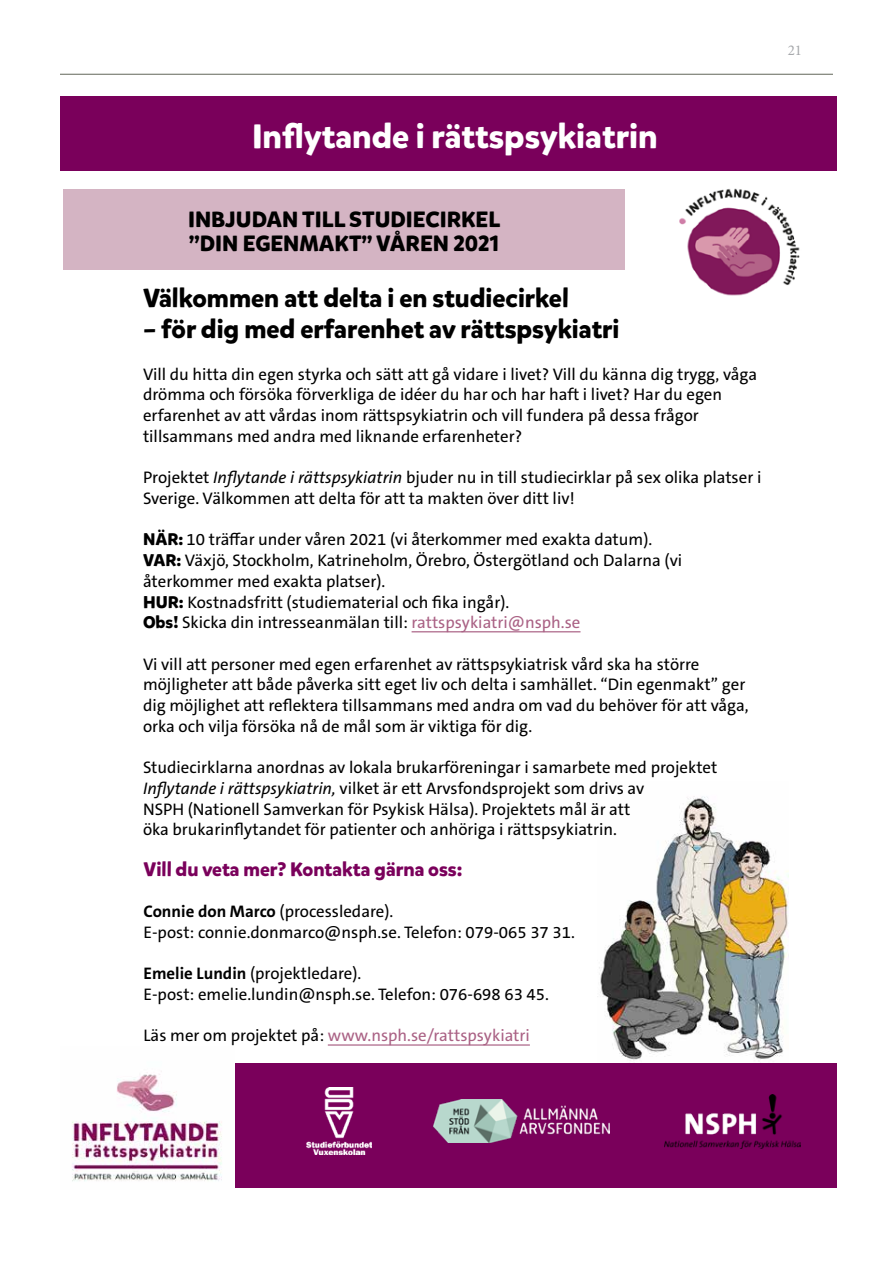
<style>
.page{position:relative;width:893px;height:1263px;background:#fff}
.page>*{position:absolute;margin:0;border:0;box-sizing:border-box;transform-origin:0 0}
.t1{font:700 33.6px "Mikado";color:#fff}
.t2{font:700 25.95px "Mikado";color:#000}
.t3{font:700 22.05px/23.2px "Mikado";color:#000}
.t4{font:700 19.35px "Mikado";color:#7a005b}
.t5{font:16.8px/20.7px "The Sans C5";color:#000}
.t6{font:16.8px "The Sans C5";color:#aa6285}
.t7{font:15px "Minion Pro";color:#a7a9ac}
.s1{font-style:italic}
.s2{font-family:"Mikado";font-weight:700}
.s3{color:#aa6285}
.s4{font-weight:700}
.s5{color:#000}
</style>
<div class="page">
<hr style="left:60px;top:74px;width:773px;height:1px;background:#73776c">
<img style="left:597px;top:796px;width:191px;height:265px">
<div style="left:60px;top:96px;width:776px;height:75px;background:#7a005b"></div>
<div style="left:63px;top:1063px;width:773px;height:124px;background:#7a005b"></div>
<img style="left:63px;top:1063px;width:171px;height:124px">
<hr style="left:328px;top:1044px;width:202px;height:1px;background:#aa6285">
<img style="left:434px;top:1100px;width:175px;height:42px">
<img style="left:306px;top:1087px;width:66px;height:68px">
<img style="left:665px;top:1094px;width:135px;height:54px">
<img style="left:679px;top:188px;width:121px;height:108px">
<hr style="left:412px;top:631px;width:168px;height:1px;background:#aa6285">
<div style="left:63px;top:189px;width:562px;height:80px;background:#d4b4c3"></div>
<h1 class="t1" style="left:252px;top:115px;width:407px">Inflytande i rättspsykiatrin</h1>
<h3 class="t3" style="left:188px;top:209px;width:314px">INBJUDAN TILL STUDIECIRKEL ”DIN EGENMAKT” VÅREN 2021</h3>
<h2 class="t2" style="left:143px;top:282px;width:427px">Välkommen att delta i en studiecirkel</h2>
<h2 class="t2" style="left:143px;top:313px;width:478px">– för dig med erfarenhet av rättspsykiatri</h2>
<p class="t5" style="left:143px;top:364px;width:616px">Vill du hitta din egen styrka och sätt att gå vidare i livet? Vill du känna dig trygg, våga drömma och försöka förverkliga de idéer du har och har haft i livet? Har du egen erfarenhet av att vårdas inom rättspsykiatrin och vill fundera på dessa frågor tillsammans med andra med liknande erfarenheter?</p>
<p class="t5" style="left:143px;top:467px;width:620px">Projektet <span class="s1">Inflytande i rättspsykiatrin</span> bjuder nu in till studiecirklar på sex olika platser i<br>Sverige. Välkommen att delta för att ta makten över ditt liv!</p>
<p class="t5" style="left:143px;top:529px;width:541px"><span class="s2">NÄR:</span> 10 träffar under våren 2021 (vi återkommer med exakta datum).<br><span class="s2">VAR:</span> Växjö, Stockholm, Katrineholm, Örebro, Östergötland och Dalarna (vi återkommer med exakta platser).<br><span class="s2">HUR:</span> Kostnadsfritt (studiematerial och fika ingår).<br><span class="s2">Obs!</span> Skicka din intresseanmälan till: <span class="s3">rattspsykiatri@nsph.se</span></p>
<p class="t5" style="left:143px;top:654px;width:607px">Vi vill att personer med egen erfarenhet av rättspsykiatrisk vård ska ha större möjligheter att både påverka sitt eget liv och delta i samhället. “Din egenmakt” ger dig möjlighet att reflektera tillsammans med andra om vad du behöver för att våga, orka och vilja försöka nå de mål som är viktiga för dig.</p>
<p class="t5" style="left:143px;top:757px;width:576px">Studiecirklarna anordnas av lokala brukarföreningar i samarbete med projektet <span class="s1">Inflytande i rättspsykiatrin,</span> vilket är ett Arvsfondsprojekt som drivs av<br>NSPH (Nationell Samverkan för Psykisk Hälsa). Projektets mål är att<br>öka brukarinflytandet för patienter och anhöriga i rättspsykiatrin.</p>
<p class="t4" style="left:143px;top:857px;width:321px">Vill du veta mer? Kontakta gärna oss:</p>
<p class="t5" style="left:143px;top:901px;width:433px"><span class="s4">Connie don Marco</span> (processledare).<br>E-post: connie.donmarco@nsph.se. Telefon: 079-065 37 31.</p>
<p class="t5" style="left:143px;top:963px;width:407px"><span class="s4">Emelie Lundin</span> (projektledare).<br>E-post: emelie.lundin@nsph.se. Telefon: 076-698 63 45.</p>
<p class="t6" style="left:143px;top:1025px;width:388px"><span class="s5">Läs mer om projektet på:</span> www.nsph.se/rattspsykiatri</p>
<p class="t7" style="left:788px;top:40px;width:16px">21</p>
</div>
